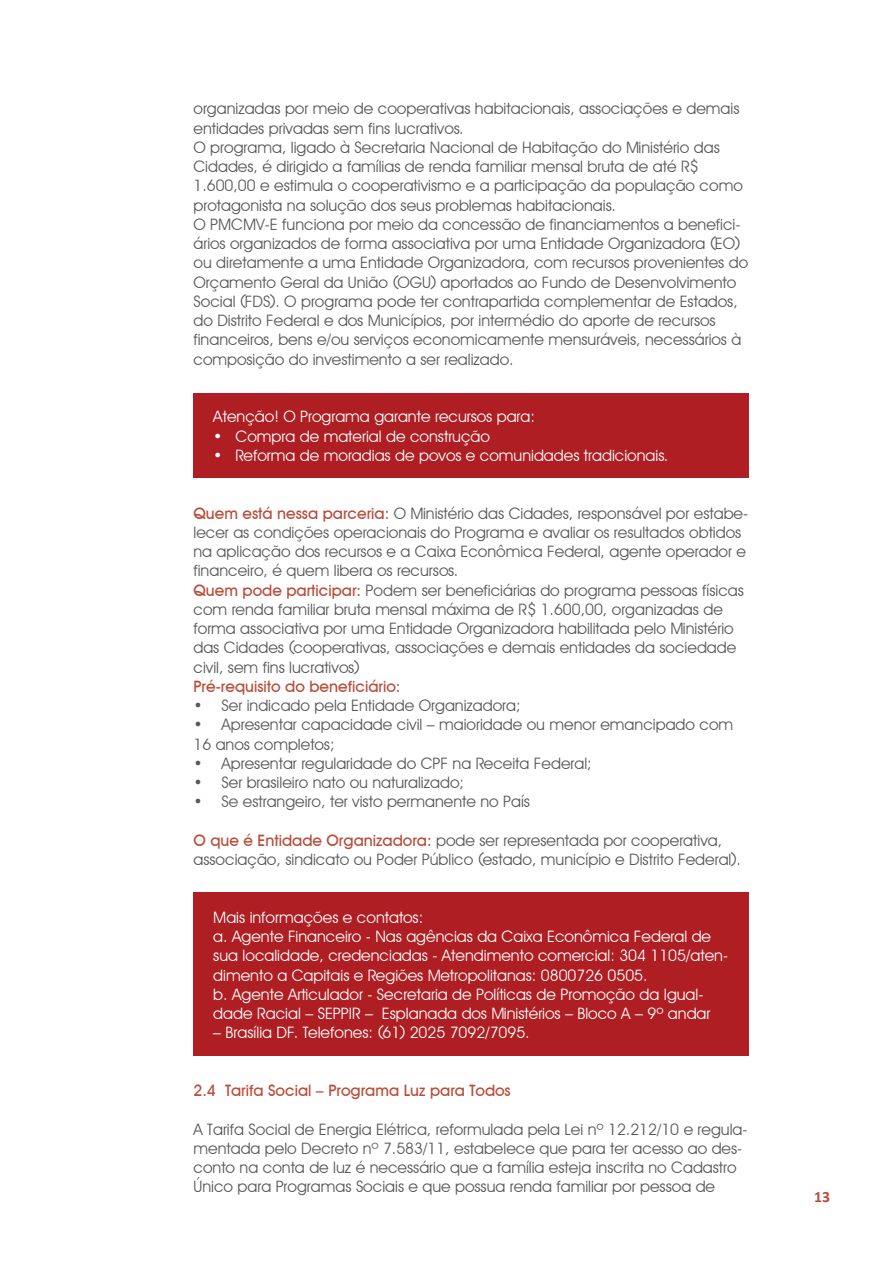
<style>
.page{position:relative;width:893px;height:1265px;background:#fff}
.page>*{position:absolute;margin:0;border:0;box-sizing:border-box;transform-origin:0 0}
.geral{font:15.75px/19.2px "Decker";color:#57585a}
.box{font:15.75px/19.2px "Decker";color:#fff}
.geral-2{font:700 15.75px "Decker";color:#ba4d3a}
.geral-3{font:700 15.75px "Calibri";color:#ba4d3a}
.s1{font-weight:700;color:#ba4d3a}
</style>
<div class="page">
<div style="left:193px;top:393px;width:556px;height:84px;background:#af1e22"></div>
<div style="left:193px;top:892px;width:556px;height:163px;background:#af1e22"></div>
<p class="geral" style="left:193px;top:99px;width:547px">organizadas por meio de cooperativas habitacionais, associações e demais entidades privadas sem fins lucrativos.</p>
<p class="geral" style="left:193px;top:138px;width:551px">O programa, ligado à Secretaria Nacional de Habitação do Ministério das Cidades, é dirigido a famílias de renda familiar mensal bruta de até R$ 1.600,00 e estimula o cooperativismo e a participação da população como protagonista na solução dos seus problemas habitacionais.</p>
<p class="geral" style="left:193px;top:215px;width:556px">O PMCMV-E funciona por meio da concessão de financiamentos a benefici&shy;ários organizados de forma associativa por uma Entidade Organizadora (EO) ou diretamente a uma Entidade Organizadora, com recursos provenientes do Orçamento Geral da União (OGU) aportados ao Fundo de Desenvolvimento Social (FDS). O programa pode ter contrapartida complementar de Estados, do Distrito Federal e dos Municípios, por intermédio do aporte de recursos financeiros, bens e/ou serviços economicamente mensuráveis, necessários à composição do investimento a ser realizado.</p>
<p class="box" style="left:213px;top:407px;width:323px">Atenção! O Programa garante recursos para:</p>
<p class="box" style="left:213px;top:426px;width:278px">• Compra de material de construção</p>
<p class="box" style="left:213px;top:446px;width:457px">• Reforma de moradias de povos e comunidades tradicionais.</p>
<p class="geral" style="left:193px;top:503px;width:556px"><span class="s1">Quem está nessa parceria:</span> O Ministério das Cidades, responsável por estabe&shy;lecer as condições operacionais do Programa e avaliar os resultados obtidos na aplicação dos recursos e a Caixa Econômica Federal, agente operador e financeiro, é quem libera os recursos.</p>
<p class="geral" style="left:193px;top:580px;width:552px"><span class="s1">Quem pode participar:</span> Podem ser beneficiárias do programa pessoas físicas com renda familiar bruta mensal máxima de R$ 1.600,00, organizadas de forma associativa por uma Entidade Organizadora habilitada pelo Ministério das Cidades (cooperativas, associações e demais entidades da sociedade civil, sem fins lucrativos)</p>
<p class="geral-2" style="left:193px;top:677px;width:208px">Pré-requisito do beneficiário:</p>
<p class="geral" style="left:193px;top:696px;width:329px">• Ser indicado pela Entidade Organizadora;</p>
<p class="geral" style="left:193px;top:715px;width:541px">• Apresentar capacidade civil – maioridade ou menor emancipado com<br>16 anos completos;</p>
<p class="geral" style="left:193px;top:754px;width:400px">• Apresentar regularidade do CPF na Receita Federal;</p>
<p class="geral" style="left:193px;top:773px;width:272px">• Ser brasileiro nato ou naturalizado;</p>
<p class="geral" style="left:193px;top:792px;width:338px">• Se estrangeiro, ter visto permanente no País</p>
<p class="geral" style="left:193px;top:831px;width:549px"><span class="s1">O que é Entidade Organizadora:</span> pode ser representada por cooperativa, associação, sindicato ou Poder Público (estado, município e Distrito Federal).</p>
<p class="box" style="left:213px;top:908px;width:211px">Mais informações e contatos:</p>
<p class="box" style="left:213px;top:927px;width:516px">a. Agente Financeiro - Nas agências da Caixa Econômica Federal de sua localidade, credenciadas - Atendimento comercial: 304 1105/aten&shy;dimento a Capitais e Regiões Metropolitanas: 0800726 0505.</p>
<p class="box" style="left:213px;top:985px;width:499px">b. Agente Articulador - Secretaria de Políticas de Promoção da Igual&shy;dade Racial – SEPPIR – Esplanada dos Ministérios – Bloco A – 9º andar</p>
<p class="box" style="left:213px;top:1023px;width:318px">– Brasília DF. Telefones: (61) 2025 7092/7095.</p>
<p class="geral-2" style="left:193px;top:1081px;width:319px">2.4 Tarifa Social – Programa Luz para Todos</p>
<p class="geral" style="left:193px;top:1119px;width:556px">A Tarifa Social de Energia Elétrica, reformulada pela Lei nº 12.212/10 e regula&shy;mentada pelo Decreto nº 7.583/11, estabelece que para ter acesso ao des&shy;conto na conta de luz é necessário que a família esteja inscrita no Cadastro Único para Programas Sociais e que possua renda familiar por pessoa de</p>
<p class="geral-3" style="left:814px;top:1187px;width:17px">13</p>
</div>
